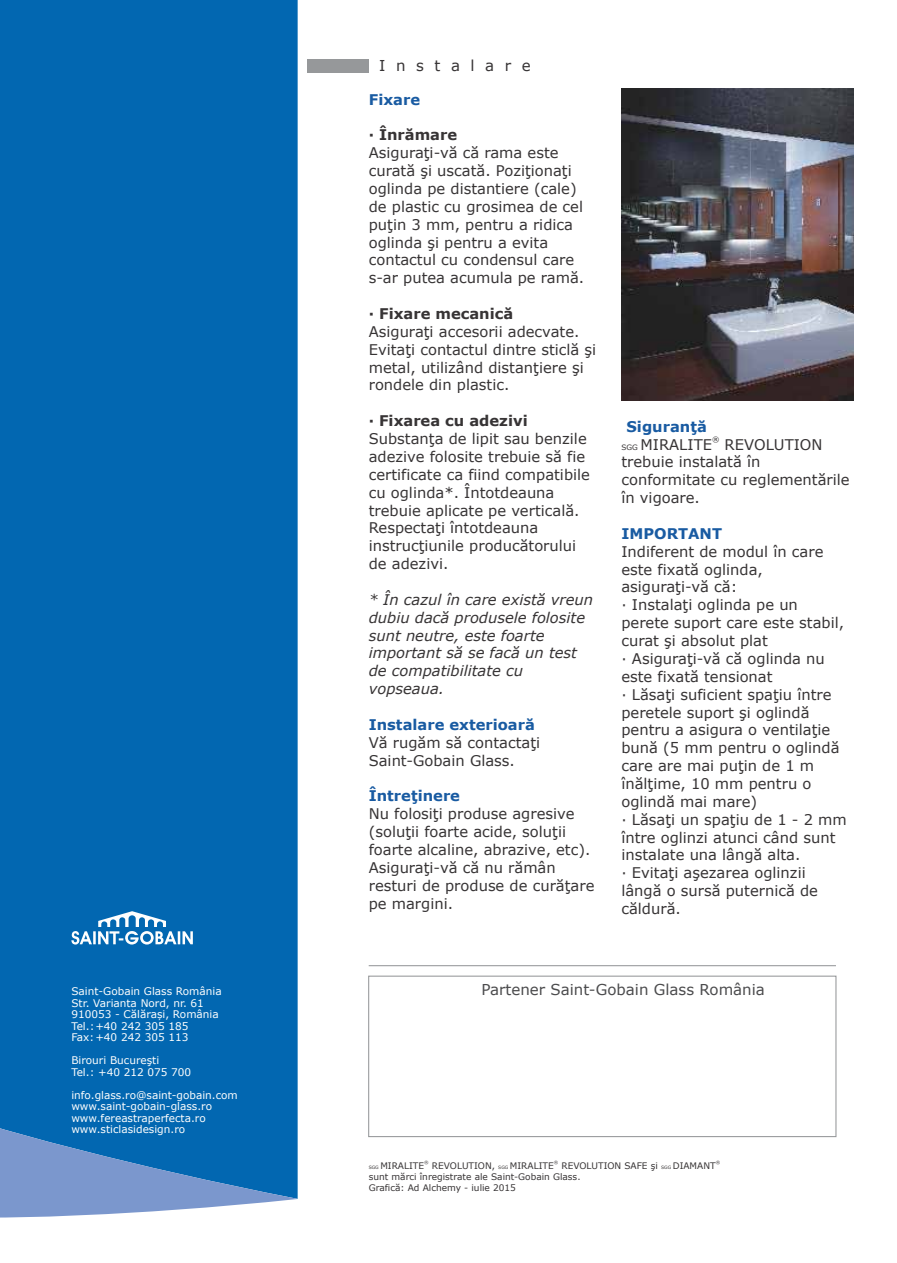
<style>
.page{position:relative;width:897px;height:1263px;background:#fff}
.page>*{position:absolute;margin:0;border:0;box-sizing:border-box;transform-origin:0 0}
.t1{font:15px "Verdana";color:#4b4b4d}
.t2{font:15px "Verdana";letter-spacing:.705em;color:#373435}
.t3{font:14.7px/17.9px "Verdana";color:#373435}
.t4{font:italic 14.7px/17.9px "Verdana";color:#373435}
.t5{font:700 14.7px "Verdana";color:#195ba2}
.t6{font:10.5px/11.6px "Verdana";color:#fefefe}
.t7{font:9px/10.9px "Verdana";color:#373435}
.t8{font:7.35px "Verdana";color:#373435}
.t9{font:4.5px "Verdana";color:#373435}
.s1{font-weight:700}
.s2{font-weight:700;color:#195ba2}
.s3{font-size:7.35px}
.s4{font-size:4.5px}
</style>
<div class="page">
<img style="left:621px;top:88px;width:232px;height:312px">
<div style="left:307px;top:59px;width:61px;height:14px;background:#96989a"></div>
<hr style="left:368px;top:965px;width:467px;height:1px;background:#96989a">
<div style="left:368px;top:976px;width:468px;height:161px;border:1px solid #96989a"></div>
<div style="left:0;top:0;width:297px;height:1128px;background:#0267b1"></div>
<svg style="left:0;top:1128px;width:297px;height:89px;background:#528ac4"></svg>
<svg style="left:71px;top:911px;width:122px;height:34px"></svg>
<p class="t6" style="left:71px;top:986px;width:152px">Saint-Gobain Glass România<br>Str. Varianta Nord, nr. 61<br>910053 - Călărași, România<br>Tel.:+40 242 305 185<br>Fax:+40 242 305 113</p>
<p class="t6" style="left:71px;top:1055px;width:121px">Birouri Bucureşti<br>Tel.: +40 212 075 700</p>
<p class="t6" style="left:71px;top:1089px;width:168px">info.glass.ro@saint-gobain.com www.saint-gobain-glass.ro www.fereastraperfecta.ro www.sticlasidesign.ro</p>
<p class="t2" style="left:379px;top:55px;width:153px">Instalare</p>
<p class="t5" style="left:369px;top:89px;width:53px">Fixare</p>
<p class="t3" style="left:369px;top:126px;width:217px"><span class="s1">· Înrămare<br></span>Asiguraţi-vă că rama este curată şi uscată. Poziţionaţi oglinda pe distantiere (cale) de plastic cu grosimea de cel puţin 3 mm, pentru a ridica oglinda şi pentru a evita contactul cu condensul care s-ar putea acumula pe ramă.</p>
<p class="t3" style="left:369px;top:305px;width:229px"><span class="s1">· Fixare mecanică<br></span>Asiguraţi accesorii adecvate.<br>Evitaţi contactul dintre sticlă şi metal, utilizând distanţiere şi rondele din plastic.</p>
<p class="t3" style="left:369px;top:412px;width:223px"><span class="s1">· Fixarea cu adezivi<br></span>Substanţa de lipit sau benzile adezive folosite trebuie să fie certificate ca fiind compatibile cu oglinda*. Întotdeauna trebuie aplicate pe verticală.<br>Respectaţi întotdeauna instrucţiunile producătorului de adezivi.</p>
<p class="t4" style="left:369px;top:590px;width:226px">* În cazul în care există vreun dubiu dacă produsele folosite sunt neutre, este foarte important să se facă un test de compatibilitate cu vopseaua.</p>
<p class="t3" style="left:369px;top:715px;width:173px"><span class="s2">Instalare exterioară<br></span>Vă rugăm să contactaţi<br>Saint-Gobain Glass.</p>
<p class="t3" style="left:369px;top:787px;width:227px"><span class="s2">Întreţinere<br></span>Nu folosiţi produse agresive (soluţii foarte acide, soluţii foarte alcaline, abrazive, etc).<br>Asiguraţi-vă că nu rămân resturi de produse de curăţare pe margini.</p>
<p class="t5" style="left:626px;top:416px;width:82px">Siguranţă</p>
<p class="t8" style="left:712px;top:434px;width:9px">®</p>
<p class="t3" style="left:621px;top:435px;width:230px"><span class="s3">SGG</span> MIRALITE REVOLUTION trebuie instalată în conformitate cu reglementările în vigoare.</p>
<p class="t3" style="left:621px;top:524px;width:227px"><span class="s2">IMPORTANT<br></span>Indiferent de modul în care este fixată oglinda, asiguraţi-vă că:<br>· Instalaţi oglinda pe un perete suport care este stabil, curat şi absolut plat<br>· Asiguraţi-vă că oglinda nu este fixată tensionat<br>· Lăsaţi suficient spaţiu între peretele suport şi oglindă pentru a asigura o ventilaţie bună (5 mm pentru o oglindă care are mai puţin de 1 m înălţime, 10 mm pentru o oglindă mai mare)<br>· Lăsaţi un spaţiu de 1 - 2 mm între oglinzi atunci când sunt instalate una lângă alta.<br>· Evitaţi aşezarea oglinzii lângă o sursă puternică de căldură.</p>
<p class="t1" style="left:481px;top:979px;width:285px">Partener Saint-Gobain Glass România</p>
<p class="t9" style="left:424px;top:1159px;width:6px">®</p>
<p class="t9" style="left:553px;top:1159px;width:6px">®</p>
<p class="t9" style="left:715px;top:1159px;width:6px">®</p>
<p class="t7" style="left:368px;top:1160px;width:348px"><span class="s4">SGG</span> MIRALITE REVOLUTION, <span class="s4">SGG</span> MIRALITE REVOLUTION SAFE şi <span class="s4">SGG</span> DIAMANT sunt mărci înregistrate ale Saint-Gobain Glass.<br>Grafică: Ad Alchemy - iulie 2015</p>
</div>
